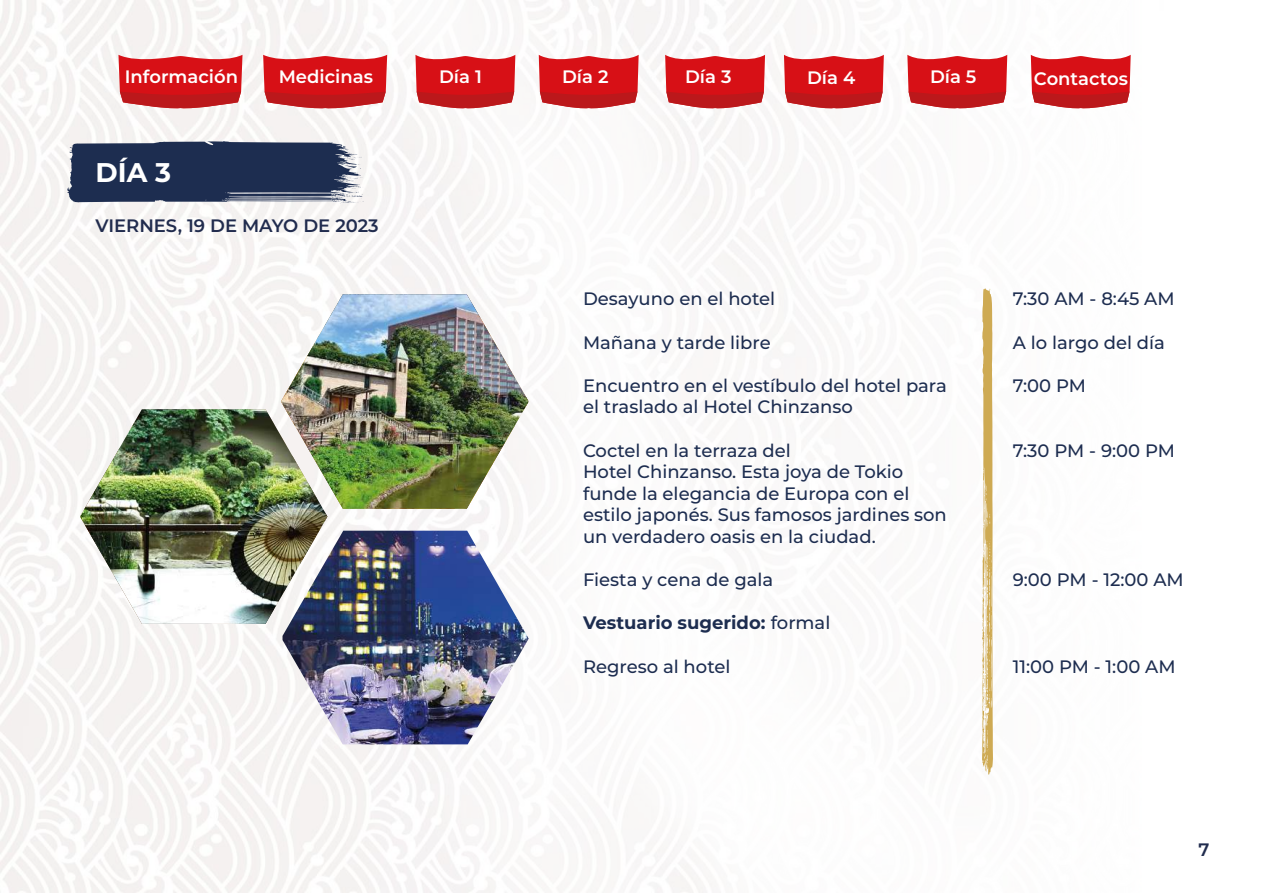
<style>
.page{position:relative;width:1263px;height:893px;background:#fff}
.page>*{position:absolute;margin:0;border:0;box-sizing:border-box;transform-origin:0 0}
.t1{font:700 27px "Montserrat";color:#fff}
.t2{font:500 18px/21.6px "Montserrat";color:#1d2d50}
.t3{font:600 18px "Montserrat";color:#fff}
.t4{font:700 18px "Montserrat";color:#1d2d50}
.t5{font:600 18px "Montserrat";color:#212c4e}
.s1{font-weight:500}
</style>
<div class="page">
<svg style="left:67px;top:141px;width:297px;height:63px;background:#3f4c69"></svg>
<svg style="left:982px;top:288px;width:11px;height:487px;background:#dbc184"></svg>
<img style="left:80px;top:409px;width:247px;height:215px">
<img style="left:281px;top:294px;width:247px;height:215px">
<img style="left:282px;top:531px;width:247px;height:213px">
<svg style="left:118px;top:55px;width:124px;height:55px;background:#d53237"></svg>
<svg style="left:415px;top:55px;width:100px;height:55px;background:#d63337"></svg>
<svg style="left:539px;top:55px;width:100px;height:55px;background:#d63337"></svg>
<svg style="left:665px;top:55px;width:100px;height:55px;background:#d63337"></svg>
<svg style="left:784px;top:55px;width:100px;height:55px;background:#d63337"></svg>
<svg style="left:907px;top:55px;width:100px;height:55px;background:#d63338"></svg>
<svg style="left:1031px;top:55px;width:100px;height:54px;background:#d53034"></svg>
<svg style="left:263px;top:55px;width:124px;height:55px;background:#d53237"></svg>
<p class="t3" style="left:125px;top:64px;width:115px">Información</p>
<p class="t3" style="left:279px;top:64px;width:96px">Medicinas</p>
<p class="t3" style="left:439px;top:64px;width:44px">Día 1</p>
<p class="t3" style="left:562px;top:64px;width:48px">Día 2</p>
<p class="t3" style="left:685px;top:64px;width:48px">Día 3</p>
<p class="t3" style="left:807px;top:65px;width:50px">Día 4</p>
<p class="t3" style="left:930px;top:64px;width:48px">Día 5</p>
<p class="t3" style="left:1034px;top:66px;width:96px">Contactos</p>
<h1 class="t1" style="left:96px;top:153px;width:77px">DÍA 3</h1>
<p class="t5" style="left:96px;top:213px;width:285px">VIERNES, 19 DE MAYO DE 2023</p>
<p class="t2" style="left:583px;top:288px;width:194px">Desayuno en el hotel</p>
<p class="t2" style="left:583px;top:331px;width:189px">Mañana y tarde libre</p>
<p class="t2" style="left:583px;top:374px;width:365px">Encuentro en el vestíbulo del hotel para el traslado al Hotel Chinzanso</p>
<p class="t2" style="left:583px;top:439px;width:365px">Coctel en la terraza del<br>Hotel Chinzanso. Esta joya de Tokio funde la elegancia de Europa con el estilo japonés. Sus famosos jardines son un verdadero oasis en la ciudad.</p>
<p class="t2" style="left:583px;top:568px;width:192px">Fiesta y cena de gala</p>
<p class="t4" style="left:583px;top:610px;width:249px">Vestuario sugerido: <span class="s1">formal</span></p>
<p class="t2" style="left:583px;top:655px;width:149px">Regreso al hotel</p>
<p class="t2" style="left:1013px;top:287px;width:163px">7:30 AM - 8:45 AM</p>
<p class="t2" style="left:1013px;top:331px;width:154px">A lo largo del día</p>
<p class="t2" style="left:1013px;top:374px;width:75px">7:00 PM</p>
<p class="t2" style="left:1013px;top:439px;width:164px">7:30 PM - 9:00 PM</p>
<p class="t2" style="left:1013px;top:568px;width:172px">9:00 PM - 12:00 AM</p>
<p class="t2" style="left:1013px;top:655px;width:164px">11:00 PM - 1:00 AM</p>
<p class="t5" style="left:1198px;top:837px;width:12px">7</p>
</div>
